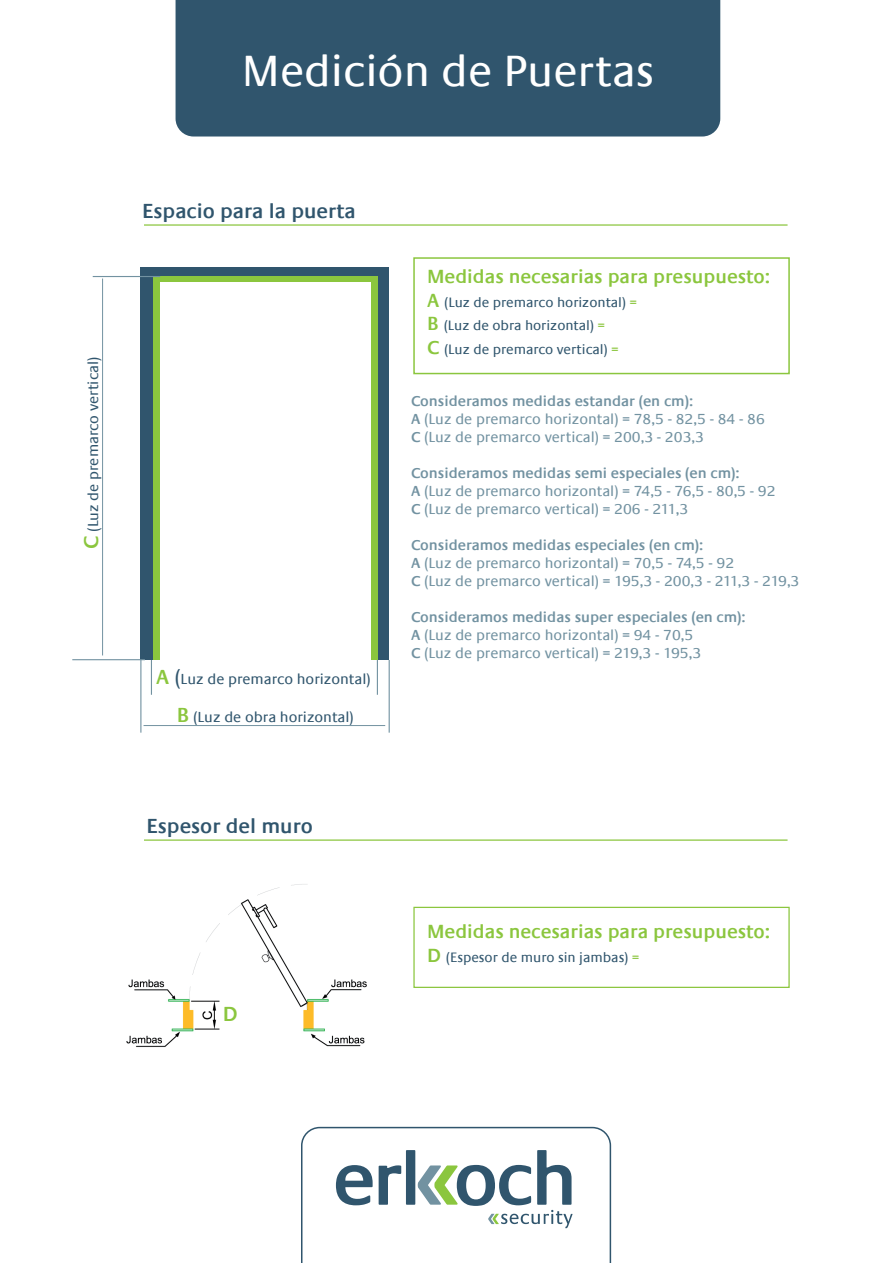
<style>
.page{position:relative;width:893px;height:1263px;background:#fff}
.page>*{position:absolute;margin:0;border:0;box-sizing:border-box;transform-origin:0 0}
.t1{font:45px "Praxis LT";color:#fff}
.t2{font:600 21px "Praxis LT";color:#30556d}
.t3{font:600 21px "Praxis LT";color:#8bc63e}
.t4{font:600 19.65px "Praxis LT";color:#8bc63e}
.t5{font:15px/18px "Praxis LT";color:#7292a1}
.t6{font:15px "Praxis LT";color:#30556d}
.t7{font:13.95px/23.5px "Praxis LT";color:#30556d}
.s1{font-weight:600;font-size:21px;color:#8bc63e}
.s2{font-size:21px}
.s3{font-weight:600;font-size:19.65px;color:#8bc63e}
.s4{font-weight:600;color:#8bc63e}
.s5{font-weight:600}
</style>
<div class="page">
<img style="left:126px;top:884px;width:241px;height:163px">
<div style="left:140px;top:267px;width:13px;height:393px;background:#30556d"></div>
<div style="left:140px;top:267px;width:249px;height:10px;background:#30556d"></div>
<div style="left:377px;top:267px;width:12px;height:393px;background:#30556d"></div>
<div style="left:153px;top:277px;width:7px;height:383px;background:#8bc63e"></div>
<div style="left:153px;top:277px;width:225px;height:5px;background:#8bc63e"></div>
<div style="left:371px;top:277px;width:7px;height:383px;background:#8bc63e"></div>
<div style="left:200px;top:963px;width:12px;height:14px;background:#fff"></div>
<hr style="left:151px;top:660px;width:1px;height:35px;background:#7292a1">
<hr style="left:377px;top:660px;width:1px;height:35px;background:#7292a1">
<hr style="left:389px;top:660px;width:1px;height:73px;background:#7292a1">
<hr style="left:140px;top:660px;width:1px;height:73px;background:#7292a1">
<hr style="left:102px;top:278px;width:1px;height:377px;background:#7292a1">
<hr style="left:144px;top:725px;width:241px;height:1px;background:#7292a1">
<hr style="left:72px;top:659px;width:73px;height:1px;background:#7292a1">
<hr style="left:93px;top:276px;width:67px;height:1px;background:#7292a1">
<div style="left:413px;top:257px;width:377px;height:117px;border:2px solid #8bc63e"></div>
<div style="left:413px;top:907px;width:377px;height:81px;border:1px solid #8bc63e"></div>
<hr style="left:144px;top:224px;width:644px;height:2px;background:#8bc63e">
<hr style="left:144px;top:839px;width:644px;height:2px;background:#8bc63e">
<div style="left:176px;top:0;width:544px;height:136px;background:#30556d"></div>
<svg style="left:301px;top:1127px;width:310px;height:136px"></svg>
<h1 class="t1" style="left:242px;top:47px;width:414px">Medición de Puertas</h1>
<p class="t6" style="left:85px;top:549px;width:193px;rotate:-90deg"><span class="s1">C</span> (Luz de premarco vertical)</p>
<h2 class="t2" style="left:142px;top:199px;width:215px">Espacio para la puerta</h2>
<p class="t6" style="left:156px;top:671px;width:216px"><span class="s1">A</span> <span class="s2">(</span>Luz de premarco horizontal)</p>
<p class="t6" style="left:177px;top:709px;width:179px"><span class="s1">B</span> (Luz de obra horizontal)</p>
<h2 class="t2" style="left:147px;top:814px;width:168px">Espesor del muro</h2>
<h2 class="t3" style="left:223px;top:1003px;width:16px">D</h2>
<h3 class="t4" style="left:427px;top:266px;width:344px">Medidas necesarias para presupuesto:</h3>
<p class="t7" style="left:427px;top:291px;width:211px"><span class="s3">A</span> (Luz de premarco horizontal) <span class="s4">=<br></span><span class="s3">B</span> (Luz de obra horizontal) <span class="s4">=<br></span><span class="s3">C</span> (Luz de premarco vertical) <span class="s4">=</span></p>
<p class="t5" style="left:411px;top:392px;width:355px"><span class="s5">Consideramos medidas estandar (en cm):<br>A</span> (Luz de premarco horizontal) = 78,5 - 82,5 - 84 - 86<br><span class="s5">C</span> (Luz de premarco vertical) = 200,3 - 203,3</p>
<p class="t5" style="left:411px;top:464px;width:366px"><span class="s5">Consideramos medidas semi especiales (en cm):<br>A</span> (Luz de premarco horizontal) = 74,5 - 76,5 - 80,5 - 92<br><span class="s5">C</span> (Luz de premarco vertical) = 206 - 211,3</p>
<p class="t5" style="left:411px;top:536px;width:390px"><span class="s5">Consideramos medidas especiales (en cm):<br>A</span> (Luz de premarco horizontal) = 70,5 - 74,5 - 92<br><span class="s5">C</span> (Luz de premarco vertical) = 195,3 - 200,3 - 211,3 - 219,3</p>
<p class="t5" style="left:411px;top:608px;width:336px"><span class="s5">Consideramos medidas super especiales (en cm):<br>A</span> (Luz de premarco horizontal) = 94 - 70,5<br><span class="s5">C</span> (Luz de premarco vertical) = 219,3 - 195,3</p>
<h3 class="t4" style="left:427px;top:921px;width:344px">Medidas necesarias para presupuesto:</h3>
<p class="t7" style="left:427px;top:945px;width:213px"><span class="s3">D</span> (Espesor de muro sin jambas) <span class="s4">=</span></p>
</div>
